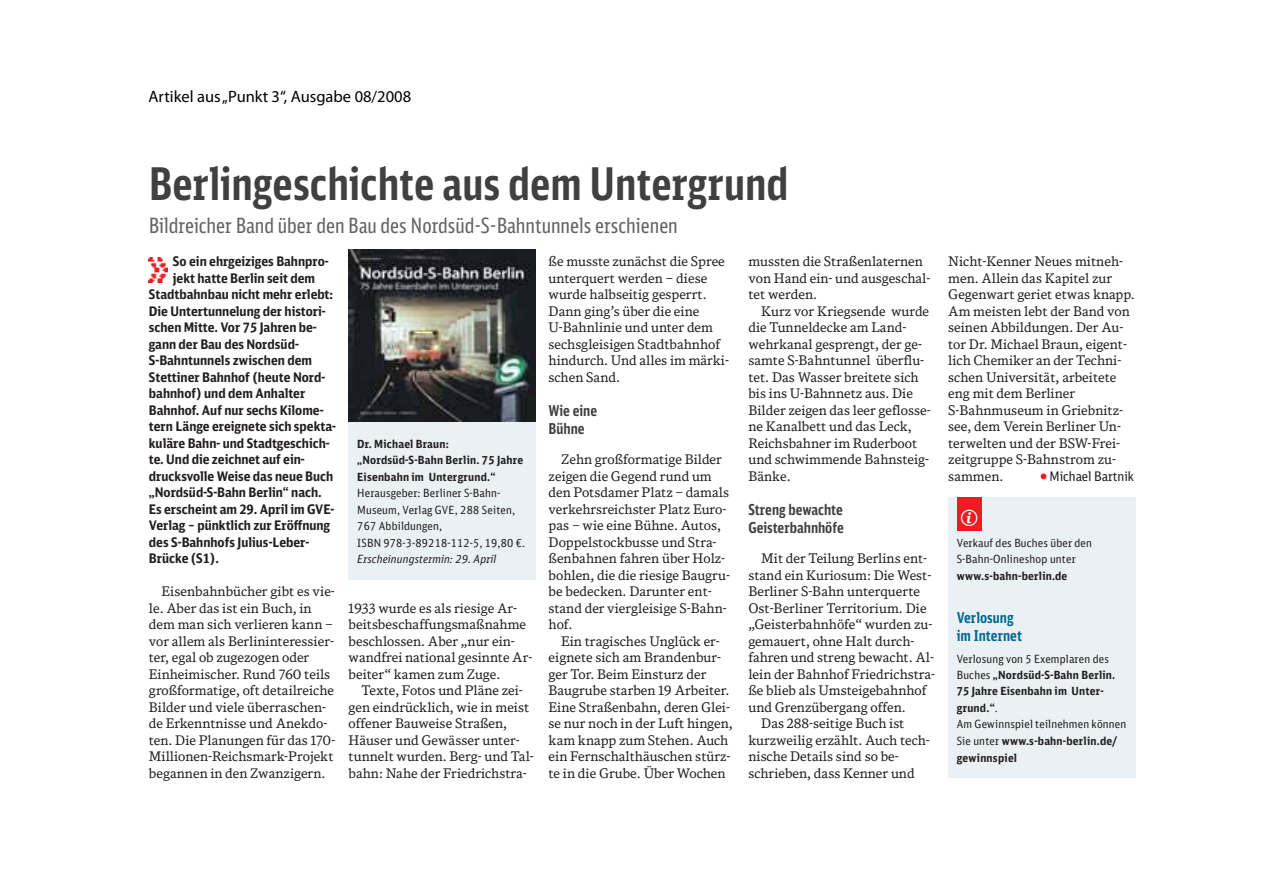
<style>
.page{position:relative;width:1263px;height:893px;background:#fff}
.page>*{position:absolute;margin:0;border:0;box-sizing:border-box;transform-origin:0 0}
.t1{font:700 45px "DB Sans Comp";color:#404041}
.t2{font:21px "DB Sans Comp";color:#636466}
.t3{font:18px "Punkt 3 regular";color:#fff}
.t4{font:16.5px "Myriad Pro";color:#000}
.t5{font:700 15px/18px "DB Sans Comp";color:#404041}
.t6{font:700 15px/18px "DB Sans Comp";color:#006890}
.t7{font:13.2px/16.5px "DB News";color:#231f20}
.t8{font:700 13.2px "DB Sans Cond";color:#231f20}
.t9{font:13.2px "DB Sans Cond";color:#231f20}
.t10{font:700 11.25px/16.5px "DB Sans Cond";letter-spacing:.02em;color:#231f20}
.t11{font:11.25px/16.5px "DB Sans Cond";letter-spacing:.02em;color:#231f20}
.t12{font:italic 11.25px "DB Sans Cond";letter-spacing:.02em;color:#231f20}
.s1{font-family:"Punkt 3 regular";color:#ed1c24}
.s2{font-weight:400}
</style>
<div class="page">
<img style="left:149px;top:257px;width:19px;height:26px">
<div style="left:948px;top:497px;width:187px;height:281px;background:#eaf1f5"></div>
<div style="left:957px;top:497px;width:24px;height:33px;background:#ed1c24"></div>
<div style="left:349px;top:415px;width:187px;height:165px;background:#eaf1f5"></div>
<img style="left:349px;top:250px;width:187px;height:171px">
<p class="t4" style="left:148px;top:86px;width:264px">Artikel aus „Punkt 3“, Ausgabe 08/2008</p>
<p class="t7" style="left:149px;top:88px;width:176px">team stepbystep, Kindertanz</p>
<h1 class="t1" style="left:149px;top:156px;width:641px">Berlingeschichte aus dem Untergrund</h1>
<h2 class="t2" style="left:149px;top:213px;width:530px">Bildreicher Band über den Bau des Nordsüd-S-Bahntunnels erschienen</h2>
<p class="t7" style="left:549px;top:253px;width:182px">ße musste zunächst die Spree unterquert werden – diese wurde halbseitig gesperrt.<br>Dann ging’s über die eine<br>U-Bahnlinie und unter dem sechsgleisigen Stadtbahnhof hindurch. Und alles im märki&shy;schen Sand.</p>
<p class="t7" style="left:748px;top:253px;width:183px">mussten die Straßenlaternen von Hand ein- und ausgeschal&shy;tet werden.</p>
<p class="t7" style="left:748px;top:303px;width:184px;text-indent:13px">Kurz vor Kriegsende wurde die Tunneldecke am Land&shy;wehrkanal gesprengt, der ge&shy;samte S-Bahntunnel überflu&shy;tet. Das Wasser breitete sich bis ins U-Bahnnetz aus. Die<br>Bilder zeigen das leer geflosse&shy;ne Kanalbett und das Leck,<br>Reichsbahner im Ruderboot und schwimmende Bahnsteig-<br>Bänke.</p>
<p class="t8" style="left:173px;top:253px;width:157px">So ein ehrgeiziges Bahnpro-</p>
<p class="t8" style="left:173px;top:270px;width:144px">jekt hatte Berlin seit dem</p>
<p class="t8" style="left:149px;top:286px;width:186px">Stadtbahnbau nicht mehr erlebt:</p>
<p class="t8" style="left:149px;top:303px;width:178px">Die Untertunnelung der histori-</p>
<p class="t8" style="left:149px;top:319px;width:169px">schen Mitte. Vor 75 Jahren be-</p>
<p class="t8" style="left:149px;top:336px;width:151px">gann der Bau des Nordsüd-</p>
<p class="t8" style="left:149px;top:352px;width:165px">S-Bahntunnels zwischen dem</p>
<p class="t8" style="left:149px;top:369px;width:178px">Stettiner Bahnhof (heute Nord-</p>
<p class="t8" style="left:149px;top:385px;width:158px">bahnhof) und dem Anhalter</p>
<p class="t8" style="left:149px;top:402px;width:176px">Bahnhof. Auf nur sechs Kilome-</p>
<p class="t8" style="left:149px;top:418px;width:189px">tern Länge ereignete sich spekta-</p>
<p class="t8" style="left:149px;top:435px;width:182px">kuläre Bahn- und Stadtgeschich-</p>
<p class="t8" style="left:149px;top:451px;width:157px">te. Und die zeichnet auf ein-</p>
<p class="t8" style="left:149px;top:468px;width:186px">drucksvolle Weise das neue Buch</p>
<p class="t8" style="left:149px;top:484px;width:174px">„Nordsüd-S-Bahn Berlin“ nach.</p>
<p class="t8" style="left:149px;top:501px;width:187px">Es erscheint am 29. April im GVE-</p>
<p class="t8" style="left:149px;top:517px;width:183px">Verlag – pünktlich zur Eröffnung</p>
<p class="t8" style="left:149px;top:534px;width:162px">des S-Bahnhofs Julius-Leber-</p>
<p class="t8" style="left:149px;top:550px;width:72px">Brücke (S1).</p>
<p class="t7" style="left:149px;top:583px;width:188px;text-indent:13px">Eisenbahnbücher gibt es vie&shy;le. Aber das ist ein Buch, in dem man sich verlieren kann – vor allem als Berlininteressier&shy;ter, egal ob zugezogen oder<br>Einheimischer. Rund 760 teils großformatige, oft detailreiche<br>Bilder und viele überraschen&shy;de Erkenntnisse und Anekdo&shy;ten. Die Planungen für das 170-<br>Millionen-Reichsmark-Projekt begannen in den Zwanzigern.</p>
<p class="t5" style="left:549px;top:402px;width:50px">Wie eine<br>Bühne</p>
<p class="t10" style="left:357px;top:435px;width:167px">Dr. Michael Braun: „Nordsüd-S-Bahn Berlin. 75 Jahre<br>Eisenbahn im Untergrund.“</p>
<p class="t11" style="left:357px;top:485px;width:169px">Herausgeber: Berliner S-Bahn-<br>Museum, Verlag GVE, 288 Seiten,<br>767 Abbildungen,<br>ISBN 978-3-89218-112-5, 19,80 €.</p>
<p class="t12" style="left:357px;top:552px;width:140px">Erscheinungstermin: 29. April</p>
<p class="t7" style="left:549px;top:451px;width:183px;text-indent:13px">Zehn großformatige Bilder zeigen die Gegend rund um den Potsdamer Platz – damals verkehrsreichster Platz Euro&shy;pas – wie eine Bühne. Autos,<br>Doppelstockbusse und Stra&shy;ßenbahnen fahren über Holz&shy;bohlen, die die riesige Baugru&shy;be bedecken. Darunter ent&shy;stand der viergleisige S-Bahn&shy;hof.</p>
<p class="t7" style="left:549px;top:633px;width:186px;text-indent:13px">Ein tragisches Unglück er&shy;eignete sich am Brandenbur&shy;ger Tor. Beim Einsturz der<br>Baugrube starben 19 Arbeiter.<br>Eine Straßenbahn, deren Glei&shy;se nur noch in der Luft hingen, kam knapp zum Stehen. Auch ein Fernschalthäuschen stürz&shy;te in die Grube. Über Wochen</p>
<p class="t5" style="left:748px;top:501px;width:97px">Streng bewachte<br>Geisterbahnhöfe</p>
<p class="t7" style="left:761px;top:550px;width:168px">Mit der Teilung Berlins ent-</p>
<p class="t7" style="left:748px;top:567px;width:184px">stand ein Kuriosum: Die West-</p>
<p class="t7" style="left:748px;top:583px;width:173px">Berliner S-Bahn unterquerte</p>
<p class="t7" style="left:748px;top:600px;width:180px">Ost-Berliner Territorium. Die</p>
<p class="t7" style="left:748px;top:616px;width:185px">„Geisterbahnhöfe“ wurden zu-</p>
<p class="t7" style="left:748px;top:633px;width:167px">gemauert, ohne Halt durch-</p>
<p class="t7" style="left:748px;top:649px;width:187px">fahren und streng bewacht. Al-</p>
<p class="t7" style="left:748px;top:665px;width:188px">lein der Bahnhof Friedrichstra-</p>
<p class="t7" style="left:748px;top:682px;width:180px">ße blieb als Umsteigebahnhof</p>
<p class="t7" style="left:748px;top:699px;width:159px">und Grenzübergang offen.</p>
<p class="t7" style="left:761px;top:715px;width:145px">Das 288-seitige Buch ist</p>
<p class="t7" style="left:748px;top:732px;width:183px">kurzweilig erzählt. Auch tech-</p>
<p class="t7" style="left:748px;top:748px;width:152px">nische Details sind so be-</p>
<p class="t7" style="left:748px;top:764px;width:168px">schrieben, dass Kenner und</p>
<p class="t7" style="left:349px;top:600px;width:185px">1933 wurde es als riesige Ar&shy;beitsbeschaffungsmaßnahme beschlossen. Aber „nur ein&shy;wandfrei national gesinnte Ar&shy;beiter“ kamen zum Zuge.</p>
<p class="t7" style="left:349px;top:682px;width:187px;text-indent:13px">Texte, Fotos und Pläne zei&shy;gen eindrücklich, wie in meist offener Bauweise Straßen,<br>Häuser und Gewässer unter&shy;tunnelt wurden. Berg- und Tal&shy;bahn: Nahe der Friedrichstra-</p>
<p class="t7" style="left:948px;top:253px;width:188px">Nicht-Kenner Neues mitneh&shy;men. Allein das Kapitel zur<br>Gegenwart geriet etwas knapp.<br>Am meisten lebt der Band von seinen Abbildungen. Der Au&shy;tor Dr. Michael Braun, eigent&shy;lich Chemiker an der Techni&shy;schen Universität, arbeitete eng mit dem Berliner<br>S-Bahnmuseum in Griebnitz&shy;see, dem Verein Berliner Un&shy;terwelten und der BSW-Frei&shy;zeitgruppe S-Bahnstrom zu&shy;sammen.</p>
<p class="t9" style="left:1040px;top:468px;width:95px"><span class="s1">3</span> Michael Bartnik</p>
<h3 class="t3" style="left:961px;top:510px;width:18px">i</h3>
<p class="t11" style="left:957px;top:534px;width:137px">Verkauf des Buches über den<br>S-Bahn-Onlineshop unter</p>
<p class="t10" style="left:957px;top:567px;width:112px">www.s-bahn-berlin.de</p>
<p class="t6" style="left:957px;top:608px;width:67px">Verlosung im Internet</p>
<p class="t10" style="left:957px;top:650px;width:171px"><span class="s2">Verlosung von 5 Exemplaren des<br>Buches</span> „Nordsüd-S-Bahn Berlin.<br>75 Jahre Eisenbahn im Unter&shy;grund.“<span class="s2">.<br>Am Gewinnspiel teilnehmen können<br>Sie unter</span> www.s-bahn-berlin.de/ gewinnspiel</p>
</div>
